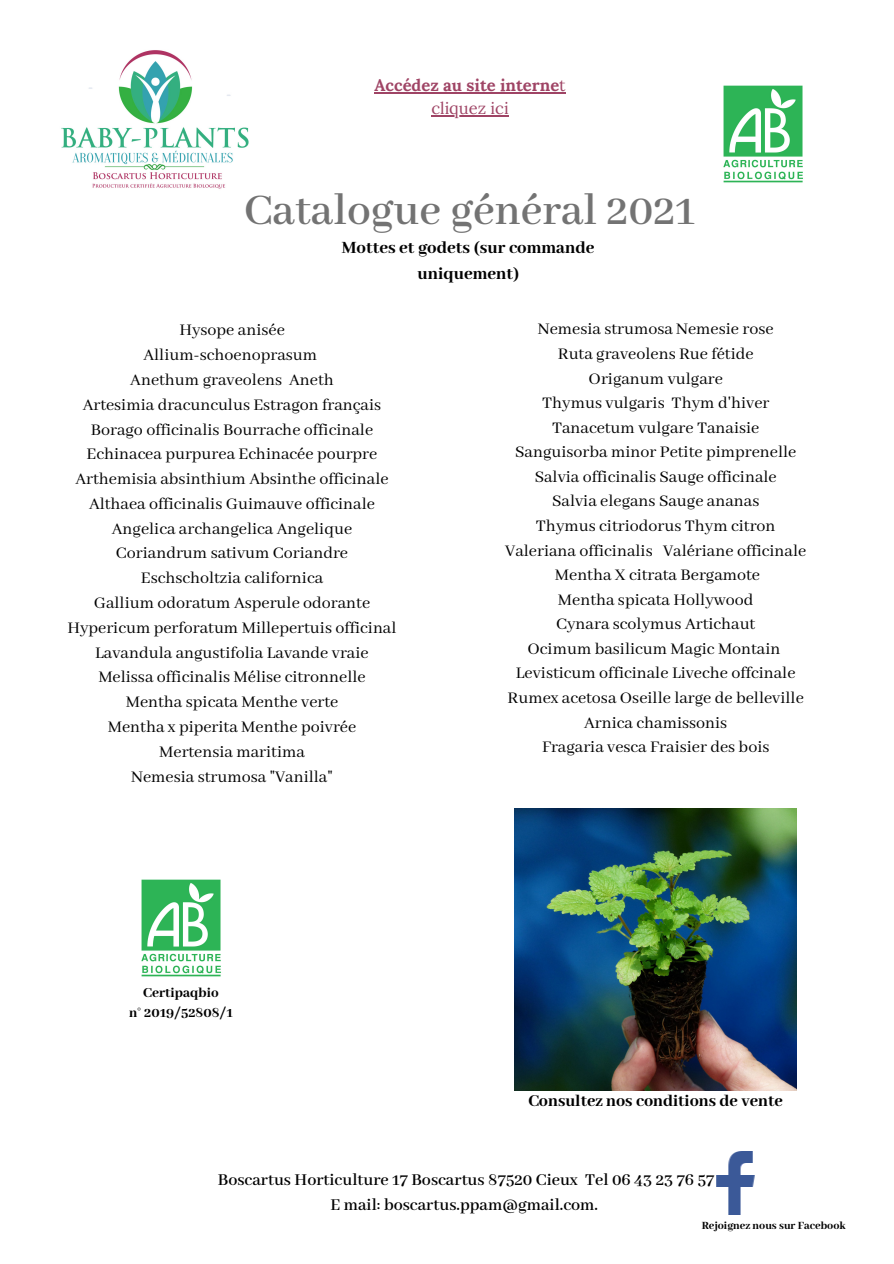
<style>
.page{position:relative;width:894px;height:1264px;background:#fff}
.page>*{position:absolute;margin:0;border:0;box-sizing:border-box;transform-origin:0 0}
.t1{font:600 47.25px "Abhaya Libre";color:#737373}
.t2{font:800 18.75px/25.7px "Abhaya Libre";color:#000;text-align:center}
.t3{font:18px/24.8px "Abhaya Libre";color:#000;text-align:center}
.t4{font:600 18px/24.8px "Abhaya Libre";color:#000;text-align:center}
.t5{font:800 18px "Abhaya Libre";color:#000}
.t6{font:700 16.5px/22.8px "Lora";color:#9f4465;text-align:center}
.t7{font:800 15px/20.2px "Abhaya Libre";color:#000;text-align:center}
.t8{font:800 12px "Abhaya Libre";color:#000}
.s1{font-weight:400}
</style>
<div class="page">
<img style="left:61px;top:50px;width:188px;height:139px">
<img style="left:723px;top:85px;width:80px;height:98px">
<img style="left:716px;top:1151px;width:39px;height:63px">
<hr style="left:374px;top:92px;width:185px;height:1px;background:#9f4465">
<hr style="left:431px;top:115px;width:77px;height:1px;background:#9f4465">
<img style="left:514px;top:808px;width:282px;height:282px">
<img style="left:141px;top:879px;width:80px;height:98px">
<p class="t6" style="left:374px;top:74px;width:193px">Accédez au site interne<span class="s1">t cliquez ici</span></p>
<h1 class="t1" style="left:244px;top:184px;width:452px">Catalogue général 2021</h1>
<p class="t2" style="left:342px;top:235px;width:254px">Mottes et godets (sur commande uniquement)</p>
<p class="t3" style="left:67px;top:318px;width:330px">Hysope anisée<br>Allium-schoenoprasum<br>Anethum graveolens Aneth<br>Artesimia dracunculus Estragon français Borago officinalis Bourrache officinale Echinacea purpurea Echinacée pourpre Arthemisia absinthium Absinthe officinale Althaea officinalis Guimauve officinale Angelica archangelica Angelique Coriandrum sativum Coriandre Eschscholtzia californica<br>Gallium odoratum Asperule odorante Hypericum perforatum Millepertuis officinal Lavandula angustifolia Lavande vraie Melissa officinalis Mélise citronnelle<br>Mentha spicata Menthe verte<br>Mentha x piperita Menthe poivrée<br>Mertensia maritima<br>Nemesia strumosa "Vanilla"</p>
<p class="t3" style="left:505px;top:317px;width:302px">Nemesia strumosa Nemesie rose<br>Ruta graveolens Rue fétide<br>Origanum vulgare<br>Thymus vulgaris Thym d'hiver<br>Tanacetum vulgare Tanaisie<br>Sanguisorba minor Petite pimprenelle<br>Salvia officinalis Sauge officinale<br>Salvia elegans Sauge ananas<br>Thymus citriodorus Thym citron<br>Valeriana officinalis Valériane officinale<br>Mentha X citrata Bergamote<br>Mentha spicata Hollywood<br>Cynara scolymus Artichaut<br>Ocimum basilicum Magic Montain<br>Levisticum officinale Liveche offcinale<br>Rumex acetosa Oseille large de belleville<br>Arnica chamissonis<br>Fragaria vesca Fraisier des bois</p>
<p class="t7" style="left:129px;top:983px;width:105px">Certipaqbio<br>n° 2019/52808/1</p>
<p class="t5" style="left:528px;top:1090px;width:256px">Consultez nos conditions de vente</p>
<p class="t4" style="left:218px;top:1167px;width:498px">Boscartus Horticulture 17 Boscartus 87520 Cieux Tel 06 43 23 76 57<br>E mail: boscartus.ppam@gmail.com.</p>
<p class="t8" style="left:701px;top:1218px;width:145px">Rejoignez nous sur Facebook</p>
</div>
